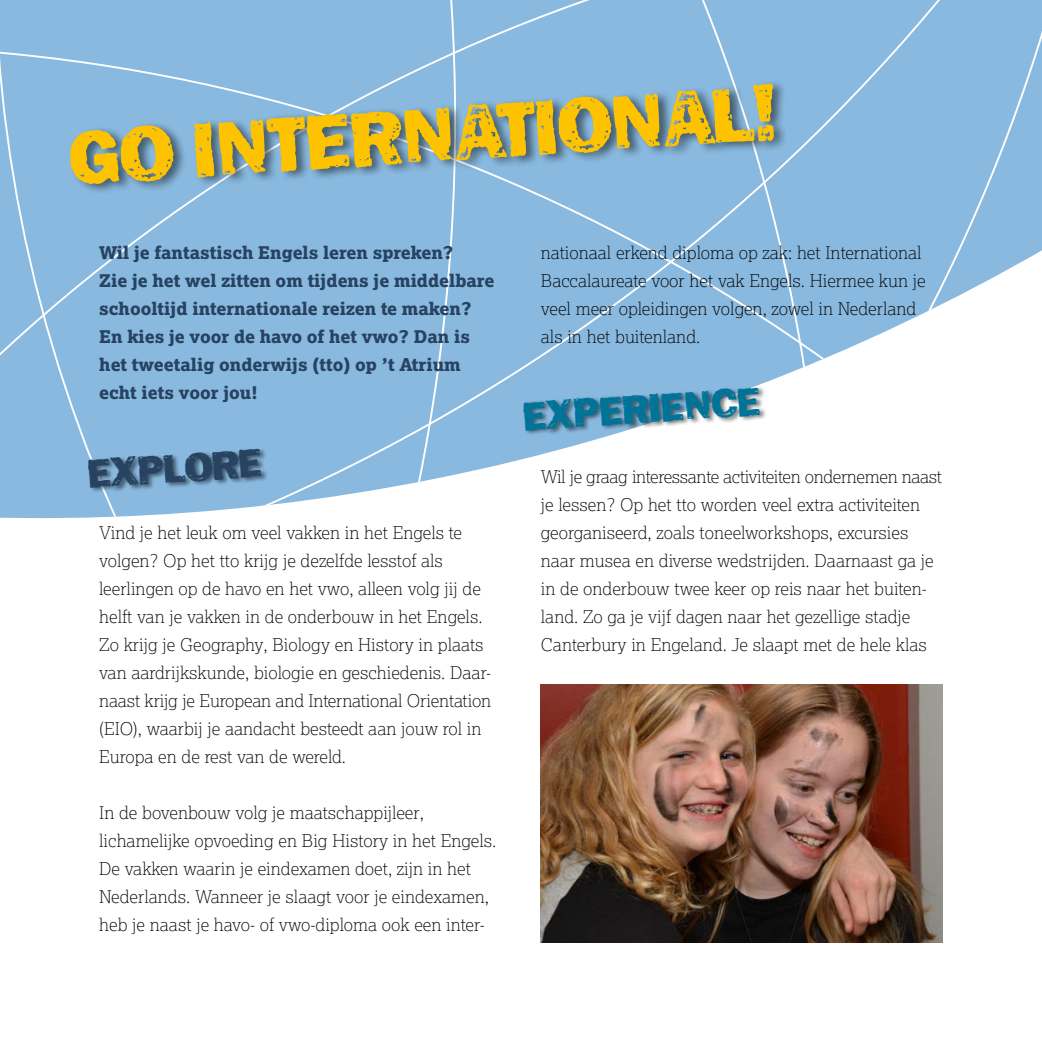
<style>
.page{position:relative;width:1042px;height:1042px;background:#fff}
.page>*{position:absolute;margin:0;border:0;box-sizing:border-box;transform-origin:0 0}
.t1{font:80.33px "Frankie";color:#fdc300}
.t2{font:41.48px "Frankie";color:#007498}
.t3{font:41.48px "Frankie";color:#274361}
.t4{font:100 17.5px/28px "Lexia";color:#000}
.t5{font:800 17.5px/28px "Lexia";color:#274361}
</style>
<div class="page">
<div style="left:1012px;top:0;width:30px;height:267px;background:#89b9df"></div>
<svg style="left:0;top:0;width:1012px;height:519px"></svg>
<svg style="left:95px;top:0;width:461px;height:519px;background:#92bee1"></svg>
<div style="left:69px;top:79px;width:719px;height:115px;background:#000;opacity:.5"></div>
<img style="left:541px;top:685px;width:402px;height:258px">
<div style="left:523px;top:386px;width:243px;height:49px;background:#000;opacity:.5"></div>
<div style="left:88px;top:447px;width:180px;height:45px;background:#000;opacity:.5"></div>
<h1 class="t1" style="left:63px;top:113px;width:713px;rotate:-4deg">GO INTERNATIONAL!</h1>
<p class="t5" style="left:99px;top:238px;width:396px">Wil je fantastisch Engels leren spreken?<br>Zie je het wel zitten om tijdens je middelbare schooltijd internationale reizen te maken?<br>En kies je voor de havo of het vwo? Dan is het tweetalig onderwijs (tto) op ’t Atrium echt iets voor jou!</p>
<h2 class="t3" style="left:85px;top:450px;width:178px;rotate:-4deg">EXPLORE</h2>
<p class="t4" style="left:99px;top:518px;width:394px">Vind je het leuk om veel vakken in het Engels te volgen? Op het tto krijg je dezelfde lesstof als leerlingen op de havo en het vwo, alleen volg jij de helft van je vakken in de onderbouw in het Engels.<br>Zo krijg je Geography, Biology en History in plaats van aardrijkskunde, biologie en geschiedenis. Daar&shy;naast krijg je European and International Orientation (EIO), waarbij je aandacht besteedt aan jouw rol in Europa en de rest van de wereld.</p>
<p class="t4" style="left:99px;top:798px;width:399px">In de bovenbouw volg je maatschappijleer, lichamelijke opvoeding en Big History in het Engels.<br>De vakken waarin je eindexamen doet, zijn in het Nederlands. Wanneer je slaagt voor je eindexamen, heb je naast je havo- of vwo-diploma ook een inter-</p>
<p class="t4" style="left:541px;top:238px;width:386px">nationaal erkend diploma op zak: het International Baccalaureate voor het vak Engels. Hiermee kun je veel meer opleidingen volgen, zowel in Nederland als in het buitenland.</p>
<h2 class="t2" style="left:520px;top:393px;width:241px;rotate:-4deg">EXPERIENCE</h2>
<p class="t4" style="left:541px;top:462px;width:403px">Wil je graag interessante activiteiten ondernemen naast je lessen? Op het tto worden veel extra activiteiten georganiseerd, zoals toneelworkshops, excursies naar musea en diverse wedstrijden. Daarnaast ga je in de onderbouw twee keer op reis naar het buiten&shy;land. Zo ga je vijf dagen naar het gezellige stadje Canterbury in Engeland. Je slaapt met de hele klas</p>
</div>
